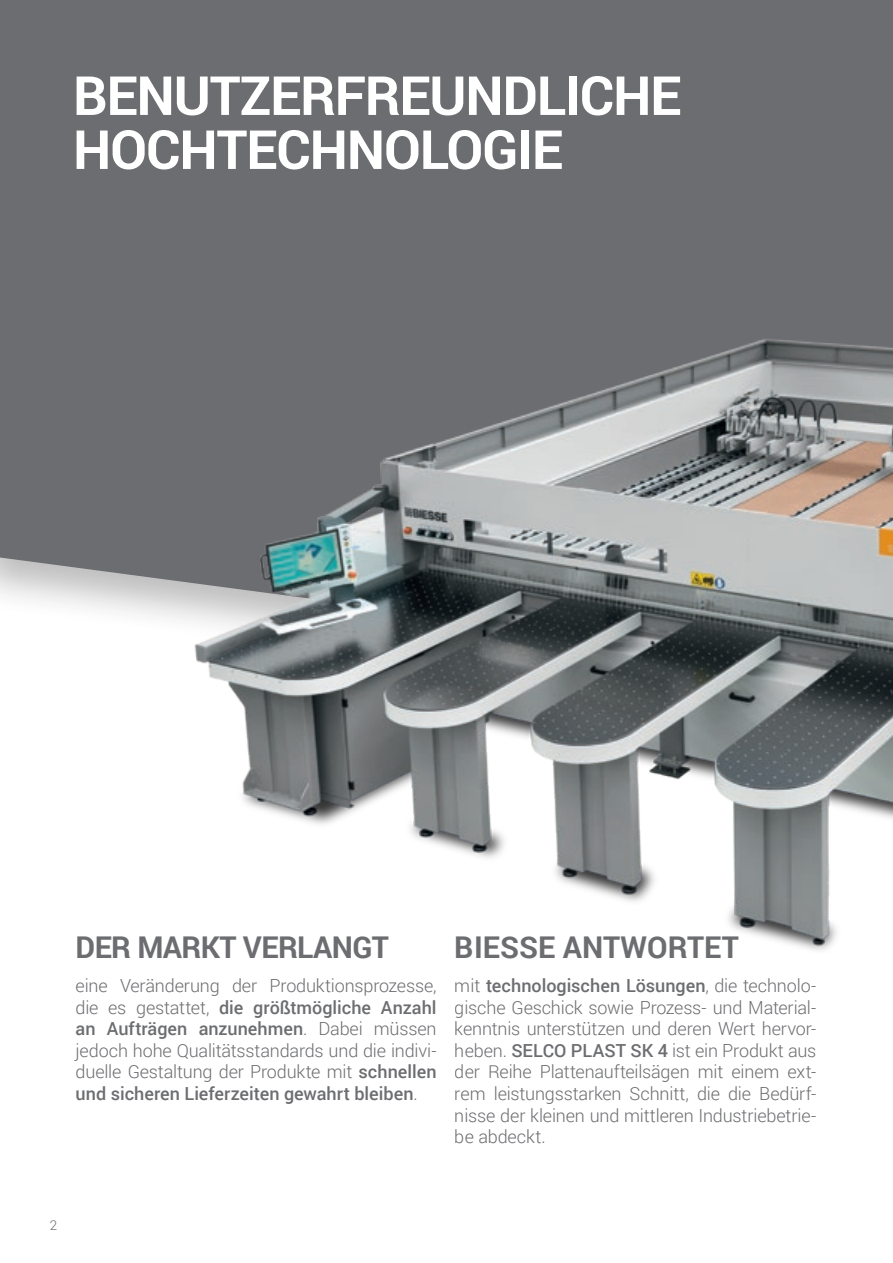
<style>
.page{position:relative;width:893px;height:1263px;background:#fff}
.page>*{position:absolute;margin:0;border:0;box-sizing:border-box;transform-origin:0 0}
.t1{font:700 54px/54px "Roboto";letter-spacing:-.02em;color:#fff}
.t2{font:700 30px "Roboto";letter-spacing:-.01em;color:#6c6d70}
.t3{font:300 18px/21.6px "Roboto";letter-spacing:-.01em;color:#6c6d70;text-align:justify}
.t4{font:300 13.5px "Roboto";color:#6c6d70}
.s1{font-weight:500}
</style>
<div class="page">
<div style="left:0;top:0;width:893px;height:611px;background:#6c6d70"></div>
<img style="left:120px;top:275px;width:773px;height:676px">
<p class="t1" style="left:73px;top:67px;width:610px">BENUTZERFREUNDLICHE<br>HOCHTECHNOLOGIE</p>
<h2 class="t2" style="left:76px;top:926px;width:315px">DER MARKT VERLANGT</h2>
<p class="t3" style="left:76px;top:974px;width:362px">eine Veränderung der Produktionsprozesse, die es gestattet, <span class="s1">die größtmögliche Anzahl an Aufträgen anzunehmen</span>. Dabei müssen jedoch hohe Qualitätsstandards und die indivi&shy;duelle Gestaltung der Produkte mit <span class="s1">schnellen und sicheren Lieferzeiten gewahrt bleiben</span>.</p>
<h2 class="t2" style="left:455px;top:926px;width:286px">BIESSE ANTWORTET</h2>
<p class="t3" style="left:455px;top:974px;width:363px">mit <span class="s1">technologischen Lösungen</span>, die technolo&shy;gische Geschick sowie Prozess- und Material&shy;kenntnis unterstützen und deren Wert hervor&shy;heben. <span class="s1">SELCO PLAST SK 4</span> ist ein Produkt aus der Reihe Plattenaufteilsägen mit einem ext&shy;rem leistungsstarken Schnitt, die die Bedürf&shy;nisse der kleinen und mittleren Industriebetrie&shy;be abdeckt.</p>
<p class="t4" style="left:50px;top:1215px;width:9px">2</p>
</div>
